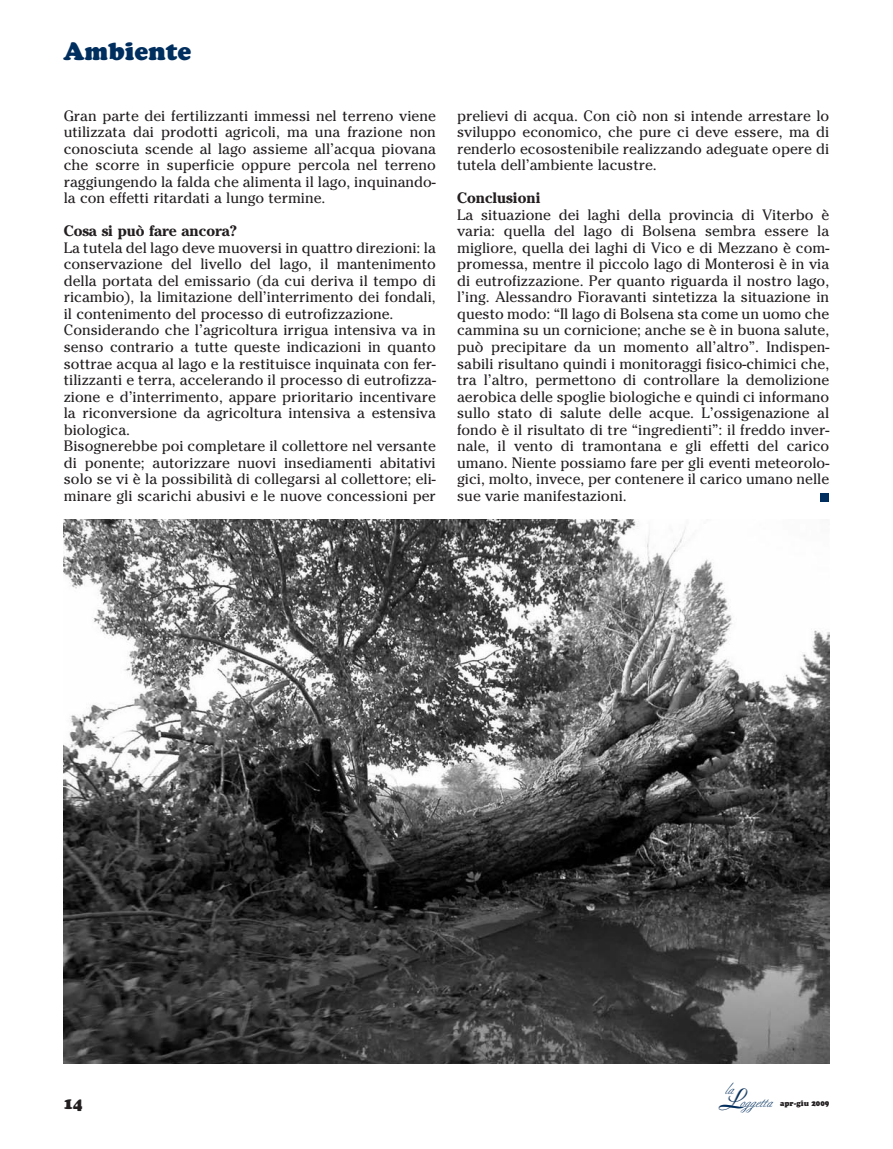
<style>
.page{position:relative;width:893px;height:1149px;background:#fff}
.page>*{position:absolute;margin:0;border:0;box-sizing:border-box;transform-origin:0 0}
.t1{font:900 24px "Cooper BT";color:#002e5e}
.t2{font:15px/16.5px "Cheltenham";color:#231f20;text-align:justify}
.t3{font:700 15px "Cheltenham";color:#231f20}
.t4{font:900 15px "Cooper BT";color:#231f20}
.t5{font:14.4px "Berthold Script";color:#002e5e}
.t6{font:900 7.5px "Cooper BT";color:#231f20;scale:.95 1}
.s1{font-family:"Boulevard";font-size:27px;color:#a8a9ad}
</style>
<div class="page">
<img style="left:64px;top:519px;width:765px;height:544px">
<div style="left:821px;top:493px;width:8px;height:9px;background:#002e5e"></div>
<h1 class="t1" style="left:64px;top:42px;width:129px">Ambiente</h1>
<p class="t2" style="left:64px;top:107px;width:374px">Gran parte dei fertilizzanti immessi nel terreno viene utilizzata dai prodotti agricoli, ma una frazione non conosciuta scende al lago assieme all’acqua piovana che scorre in superficie oppure percola nel terreno raggiungendo la falda che alimenta il lago, inquinando&shy;la con effetti ritardati a lungo termine.</p>
<p class="t3" style="left:64px;top:222px;width:175px">Cosa si può fare ancora?</p>
<p class="t2" style="left:64px;top:239px;width:374px;text-align:left">La tutela del lago deve muoversi in quattro direzioni: la conservazione del livello del lago, il mantenimento della portata del emissario (da cui deriva il tempo di ricambio), la limitazione dell’interrimento dei fondali, il contenimento del processo di eutrofizzazione.<br>Considerando che l’agricoltura irrigua intensiva va in senso contrario a tutte queste indicazioni in quanto sottrae acqua al lago e la restituisce inquinata con fer&shy;tilizzanti e terra, accelerando il processo di eutrofizza&shy;zione e d’interrimento, appare prioritario incentivare la riconversione da agricoltura intensiva a estensiva biologica.<br>Bisognerebbe poi completare il collettore nel versante di ponente; autorizzare nuovi insediamenti abitativi solo se vi è la possibilità di collegarsi al collettore; eli&shy;minare gli scarichi abusivi e le nuove concessioni per</p>
<p class="t2" style="left:457px;top:107px;width:374px">prelievi di acqua. Con ciò non si intende arrestare lo sviluppo economico, che pure ci deve essere, ma di renderlo ecosostenibile realizzando adeguate opere di tutela dell’ambiente lacustre.</p>
<p class="t3" style="left:457px;top:189px;width:85px">Conclusioni</p>
<p class="t2" style="left:457px;top:206px;width:374px">La situazione dei laghi della provincia di Viterbo è varia: quella del lago di Bolsena sembra essere la migliore, quella dei laghi di Vico e di Mezzano è com&shy;promessa, mentre il piccolo lago di Monterosi è in via di eutrofizzazione. Per quanto riguarda il nostro lago, l’ing. Alessandro Fioravanti sintetizza la situazione in questo modo: “Il lago di Bolsena sta come un uomo che cammina su un cornicione; anche se è in buona salute, può precipitare da un momento all’altro”. Indispen - sabili risultano quindi i monitoraggi fisico-chimici che, tra l’altro, permettono di controllare la demolizione aerobica delle spoglie biologiche e quindi ci informano sullo stato di salute delle acque. L’ossigenazione al fondo è il risultato di tre “ingredienti”: il freddo inver&shy;nale, il vento di tramontana e gli effetti del carico umano. Niente possiamo fare per gli eventi meteorolo&shy;gici, molto, invece, per contenere il carico umano nelle sue varie manifestazioni.</p>
<p class="t5" style="left:724px;top:1082px;width:10px">la</p>
<p class="t4" style="left:64px;top:1097px;width:20px">14</p>
<p class="t5" style="left:717px;top:1094px;width:56px"><span class="s1">L</span>oggetta</p>
<p class="t6" style="left:780px;top:1100px;width:53px">apr-giu 2009</p>
</div>
